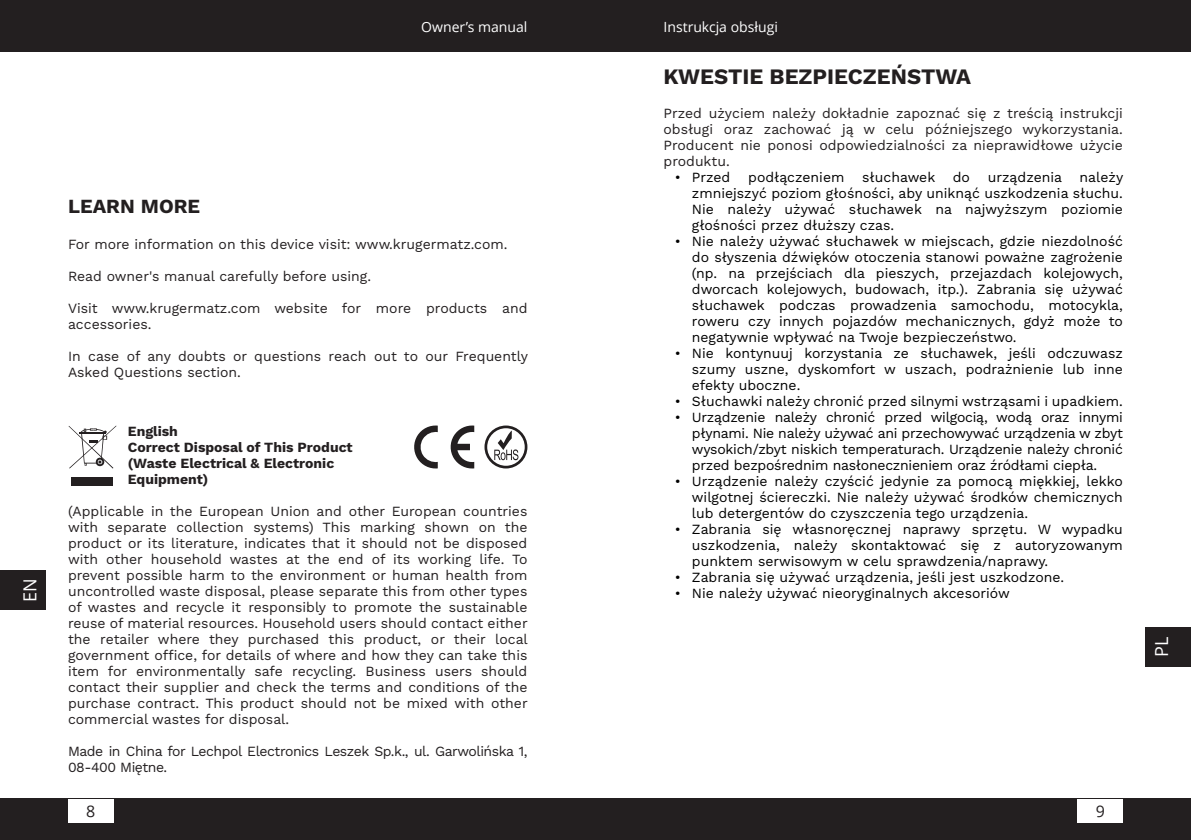
<style>
.page{position:relative;width:1191px;height:840px;background:#fff}
.page>*{position:absolute;margin:0;border:0;box-sizing:border-box;transform-origin:0 0}
.t1{font:700 22px "Work Sans";color:#231f20}
.t2{font:700 20px "Work Sans";color:#231f20}
.t3{font:18px "Open Sans";color:#fff}
.t4{font:16px "Open Sans";color:#231f20}
.t5{font:14px/16px "Work Sans";color:#000;text-align:justify}
.t6{font:14px/16px "Work Sans";color:#231f20;text-align:justify}
.t7{font:14px/16px "Work Sans";letter-spacing:-.03em;color:#231f20}
.t8{font:700 14px/16px "Work Sans";color:#231f20}
.t9{font:14px "Open Sans";color:#fff}
</style>
<div class="page">
<div style="left:0;top:0;width:595px;height:51px;background:#231f20"></div>
<div style="left:0;top:798px;width:595px;height:41px;background:#231f20"></div>
<div style="left:0;top:569px;width:45px;height:40px;background:#231f20"></div>
<div style="left:68px;top:798px;width:45px;height:24px;background:#fff"></div>
<div style="left:595px;top:0;width:596px;height:51px;background:#231f20"></div>
<div style="left:595px;top:798px;width:596px;height:41px;background:#231f20"></div>
<div style="left:1077px;top:798px;width:46px;height:24px;background:#fff"></div>
<div style="left:1145px;top:626px;width:46px;height:40px;background:#231f20"></div>
<div style="left:72px;top:477px;width:41px;height:8px;background:#231f20"></div>
<svg style="left:69px;top:425px;width:47px;height:43px"></svg>
<svg style="left:414px;top:425px;width:60px;height:44px"></svg>
<svg style="left:484px;top:425px;width:43px;height:43px"></svg>
<p class="t3" style="left:23px;top:601px;width:25px;rotate:-90deg">EN</p>
<p class="t9" style="left:413px;top:22px;width:116px">Instrukcja obsługi</p>
<p class="t9" style="left:663px;top:22px;width:116px">Instrukcja obsługi</p>
<p class="t9" style="left:421px;top:22px;width:108px">Owner’s man al</p>
<p class="t9" style="left:663px;top:22px;width:108px">Owner’s manual</p>
<h2 class="t2" style="left:68px;top:194px;width:134px">LEARN MORE</h2>
<p class="t6" style="left:68px;top:235px;width:441px">For more information on this device visit: www.krugermatz.com.</p>
<p class="t6" style="left:68px;top:267px;width:304px">Read owner's manual carefully before using.</p>
<p class="t6" style="left:68px;top:299px;width:461px">Visit www.krugermatz.com website for more products and accessories.</p>
<p class="t6" style="left:68px;top:347px;width:461px">In case of any doubts or questions reach out to our Frequently<br>Asked Questions section.</p>
<p class="t8" style="left:128px;top:422px;width:226px">English<br>Correct Disposal of This Product (Waste Electrical &amp; Electronic<br>Equipment)</p>
<p class="t6" style="left:68px;top:502px;width:461px">(Applicable in the European Union and other European countries with separate collection systems) This marking shown on the product or its literature, indicates that it should not be disposed with other household wastes at the end of its working life. To prevent possible harm to the environment or human health from uncontrolled waste disposal, please separate this from other types of wastes and recycle it responsibly to promote the sustainable reuse of material resources. Household users should contact either the retailer where they purchased this product, or their local government office, for details of where and how they can take this item for environmentally safe recycling. Business users should contact their supplier and check the terms and conditions of the purchase contract. This product should not be mixed with other commercial wastes for disposal.</p>
<p class="t7" style="left:68px;top:742px;width:461px">Made in China for Lechpol Electronics Leszek Sp.k., ul. Garwolińska 1,<br>08-400 Miętne.</p>
<h1 class="t1" style="left:663px;top:63px;width:309px">KWESTIE BEZPIECZEŃSTWA</h1>
<p class="t6" style="left:663px;top:105px;width:461px">Przed użyciem należy dokładnie zapoznać się z treścią instrukcji obsługi oraz zachować ją w celu późniejszego wykorzystania.<br>Producent nie ponosi odpowiedzialności za nieprawidłowe użycie produktu.</p>
<p class="t5" style="left:675px;top:169px;width:57px">• Przed</p>
<p class="t5" style="left:748px;top:169px;width:98px">podłączeniem</p>
<p class="t5" style="left:862px;top:169px;width:74px">słuchawek</p>
<p class="t5" style="left:952px;top:169px;width:19px">do</p>
<p class="t5" style="left:692px;top:169px;width:433px;text-indent:296px">urządzenia należy zmniejszyć poziom głośności, aby uniknąć uszkodzenia słuchu.<br>Nie należy używać słuchawek na najwyższym poziomie głośności przez dłuższy czas.</p>
<p class="t5" style="left:692px;top:233px;width:432px;text-indent:-17px">• Nie należy używać słuchawek w miejscach, gdzie niezdolność do słyszenia dźwięków otoczenia stanowi poważne zagrożenie (np. na przejściach dla pieszych, przejazdach kolejowych, dworcach kolejowych, budowach, itp.). Zabrania się używać słuchawek podczas prowadzenia samochodu, motocykla, roweru czy innych pojazdów mechanicznych, gdyż może to negatywnie wpływać na Twoje bezpieczeństwo.</p>
<p class="t5" style="left:692px;top:345px;width:432px;text-indent:-17px">• Nie kontynuuj korzystania ze słuchawek, jeśli odczuwasz szumy uszne, dyskomfort w uszach, podrażnienie lub inne efekty uboczne.</p>
<p class="t5" style="left:675px;top:393px;width:449px">• Słuchawki należy chronić przed silnymi wstrząsami i upadkiem.</p>
<p class="t5" style="left:692px;top:409px;width:432px;text-indent:-17px">• Urządzenie należy chronić przed wilgocią, wodą oraz innymi płynami. Nie należy używać ani przechowywać urządzenia w zbyt wysokich/zbyt niskich temperaturach. Urządzenie należy chronić przed bezpośrednim nasłonecznieniem oraz źródłami ciepła.</p>
<p class="t5" style="left:692px;top:473px;width:432px;text-indent:-17px">• Urządzenie należy czyścić jedynie za pomocą miękkiej, lekko wilgotnej ściereczki. Nie należy używać środków chemicznych lub detergentów do czyszczenia tego urządzenia.</p>
<p class="t5" style="left:692px;top:521px;width:432px;text-indent:-17px">• Zabrania się własnoręcznej naprawy sprzętu. W wypadku uszkodzenia, należy skontaktować się z autoryzowanym punktem serwisowym w celu sprawdzenia/naprawy.</p>
<p class="t5" style="left:675px;top:569px;width:391px">• Zabrania się używać urządzenia, jeśli jest uszkodzone.</p>
<p class="t5" style="left:675px;top:585px;width:336px">• Nie należy używać nieoryginalnych akcesoriów</p>
<p class="t4" style="left:86px;top:804px;width:11px">8</p>
<p class="t4" style="left:1095px;top:804px;width:11px">9</p>
<p class="t3" style="left:1154px;top:656px;width:22px;rotate:-90deg">PL</p>
</div>
